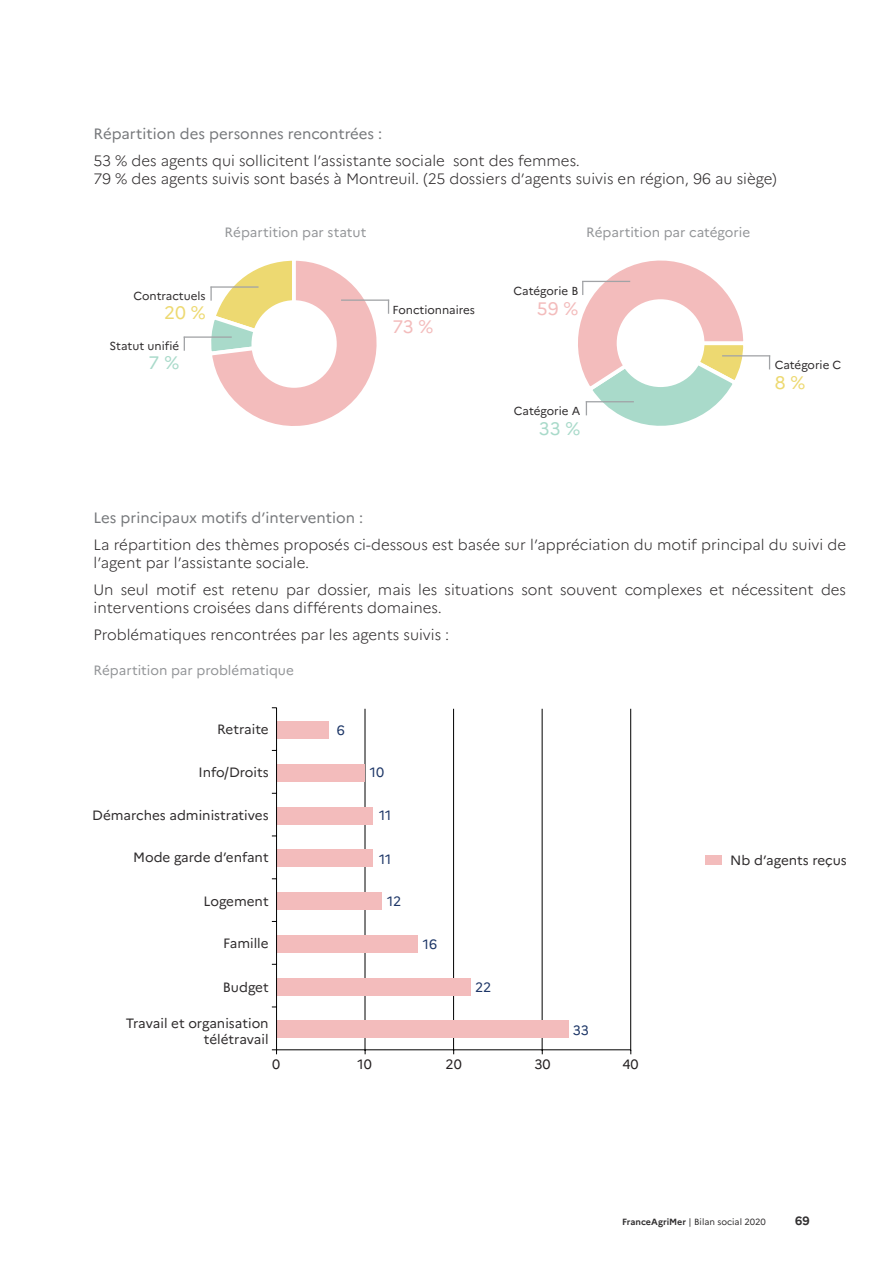
<style>
.page{position:relative;width:893px;height:1263px;background:#fff}
.page>*{position:absolute;margin:0;border:0;box-sizing:border-box;transform-origin:0 0}
.t1{font:18px "Marianne";color:#f3bcbc}
.t2{font:18px "Marianne";color:#a9daca}
.t3{font:18px "Marianne";color:#edd971}
.t4{font:300 15px/18px "Marianne";color:#2e2b2c}
.t5{font:15px "Marianne";color:#76787b}
.t6{font:13.5px "Marianne";color:#2e2b2c}
.t7{font:13.5px "Marianne";color:#939598}
.t8{font:13.5px "Marianne";letter-spacing:-.01em;color:#1d3667}
.t9{font:13.5px "Marianne";color:#231f20}
.t10{font:700 12px "Marianne";color:#312f30}
.t11{font:11.55px "Marianne";color:#2e2b2c}
.t12{font:9px "Marianne";color:#312f30}
.s1{font-weight:700}
</style>
<div class="page">
<hr style="left:365px;top:709px;width:1px;height:342px;background:#000">
<hr style="left:453px;top:709px;width:1px;height:342px;background:#000">
<hr style="left:542px;top:709px;width:1px;height:342px;background:#000">
<hr style="left:630px;top:709px;width:1px;height:342px;background:#000">
<div style="left:276px;top:1021px;width:293px;height:17px;background:#f3bcbc"></div>
<div style="left:276px;top:978px;width:195px;height:17px;background:#f3bcbc"></div>
<div style="left:276px;top:935px;width:142px;height:17px;background:#f3bcbc"></div>
<div style="left:276px;top:892px;width:106px;height:18px;background:#f3bcbc"></div>
<div style="left:276px;top:850px;width:97px;height:17px;background:#f3bcbc"></div>
<div style="left:276px;top:807px;width:97px;height:17px;background:#f3bcbc"></div>
<div style="left:276px;top:764px;width:89px;height:17px;background:#f3bcbc"></div>
<div style="left:276px;top:721px;width:53px;height:18px;background:#f3bcbc"></div>
<hr style="left:277px;top:1049px;width:354px;height:1px;background:#000">
<hr style="left:276px;top:708px;width:1px;height:342px;background:#000">
<svg style="left:272px;top:1049px;width:5px;height:5px"></svg>
<div style="left:705px;top:856px;width:17px;height:9px;background:#f3bcbc"></div>
<hr style="left:184px;top:336px;width:48px;height:2px;background:#a1a3a6">
<svg style="left:184px;top:338px;width:1px;height:13px"></svg>
<svg style="left:206px;top:260px;width:183px;height:166px"></svg>
<svg style="left:578px;top:260px;width:171px;height:166px"></svg>
<hr style="left:722px;top:355px;width:48px;height:1px;background:#a1a3a6">
<svg style="left:769px;top:356px;width:1px;height:13px"></svg>
<p class="t5" style="left:94px;top:122px;width:290px">Répartition des personnes rencontrées :</p>
<p class="t4" style="left:94px;top:150px;width:488px">53 % des agents qui sollicitent l’assistante sociale sont des femmes.</p>
<p class="t4" style="left:94px;top:168px;width:684px">79 % des agents suivis sont basés à Montreuil. (25 dossiers d’agents suivis en région, 96 au siège)</p>
<p class="t7" style="left:225px;top:222px;width:143px">Répartition par statut</p>
<p class="t7" style="left:586px;top:222px;width:166px">Répartition par catégorie</p>
<p class="t11" style="left:133px;top:287px;width:74px">Contractuels</p>
<p class="t3" style="left:164px;top:299px;width:43px">20 %</p>
<p class="t11" style="left:110px;top:337px;width:71px">Statut unifié</p>
<p class="t2" style="left:149px;top:349px;width:32px">7 %</p>
<p class="t11" style="left:393px;top:301px;width:84px">Fonctionnaires</p>
<p class="t1" style="left:393px;top:313px;width:42px">73 %</p>
<p class="t11" style="left:513px;top:282px;width:66px">Catégorie B</p>
<p class="t1" style="left:537px;top:294px;width:43px">59 %</p>
<p class="t11" style="left:514px;top:402px;width:68px">Catégorie A</p>
<p class="t2" style="left:539px;top:415px;width:43px">33 %</p>
<p class="t11" style="left:775px;top:356px;width:68px">Catégorie C</p>
<p class="t3" style="left:775px;top:369px;width:32px">8 %</p>
<p class="t5" style="left:94px;top:506px;width:271px">Les principaux motifs d’intervention :</p>
<p class="t4" style="left:94px;top:535px;width:754px">La répartition des thèmes proposés ci-dessous est basée sur l’appréciation du motif principal du suivi de l’agent par l’assistante sociale.</p>
<p class="t4" style="left:94px;top:580px;width:754px">Un seul motif est retenu par dossier, mais les situations sont souvent complexes et nécessitent des interventions croisées dans différents domaines.</p>
<p class="t4" style="left:94px;top:625px;width:357px">Problématiques rencontrées par les agents suivis :</p>
<p class="t7" style="left:94px;top:659px;width:202px">Répartition par problématique</p>
<p class="t6" style="left:217px;top:719px;width:53px">Retraite</p>
<p class="t6" style="left:198px;top:762px;width:72px">Info/Droits</p>
<p class="t6" style="left:92px;top:804px;width:178px">Démarches administratives</p>
<p class="t6" style="left:133px;top:847px;width:137px">Mode garde d’enfant</p>
<p class="t6" style="left:203px;top:891px;width:67px">Logement</p>
<p class="t6" style="left:223px;top:933px;width:47px">Famille</p>
<p class="t6" style="left:223px;top:976px;width:47px">Budget</p>
<p class="t6" style="left:126px;top:1013px;width:145px">Travail et organisation</p>
<p class="t6" style="left:204px;top:1029px;width:66px">télétravail</p>
<p class="t8" style="left:337px;top:720px;width:10px">6</p>
<p class="t8" style="left:370px;top:762px;width:16px">10</p>
<p class="t8" style="left:379px;top:804px;width:14px">11</p>
<p class="t8" style="left:379px;top:848px;width:14px">11</p>
<p class="t8" style="left:387px;top:891px;width:16px">12</p>
<p class="t8" style="left:423px;top:934px;width:16px">16</p>
<p class="t8" style="left:475px;top:976px;width:17px">22</p>
<p class="t8" style="left:573px;top:1019px;width:18px">33</p>
<p class="t9" style="left:272px;top:1054px;width:10px">0</p>
<p class="t9" style="left:358px;top:1054px;width:16px">10</p>
<p class="t9" style="left:446px;top:1054px;width:18px">20</p>
<p class="t9" style="left:534px;top:1054px;width:18px">30</p>
<p class="t9" style="left:622px;top:1054px;width:18px">40</p>
<p class="t6" style="left:730px;top:849px;width:118px">Nb d’agents reçus</p>
<p class="t12" style="left:622px;top:1215px;width:145px"><span class="s1">FranceAgriMer</span> | Bilan social 2020</p>
<p class="t10" style="left:795px;top:1211px;width:16px">69</p>
</div>
